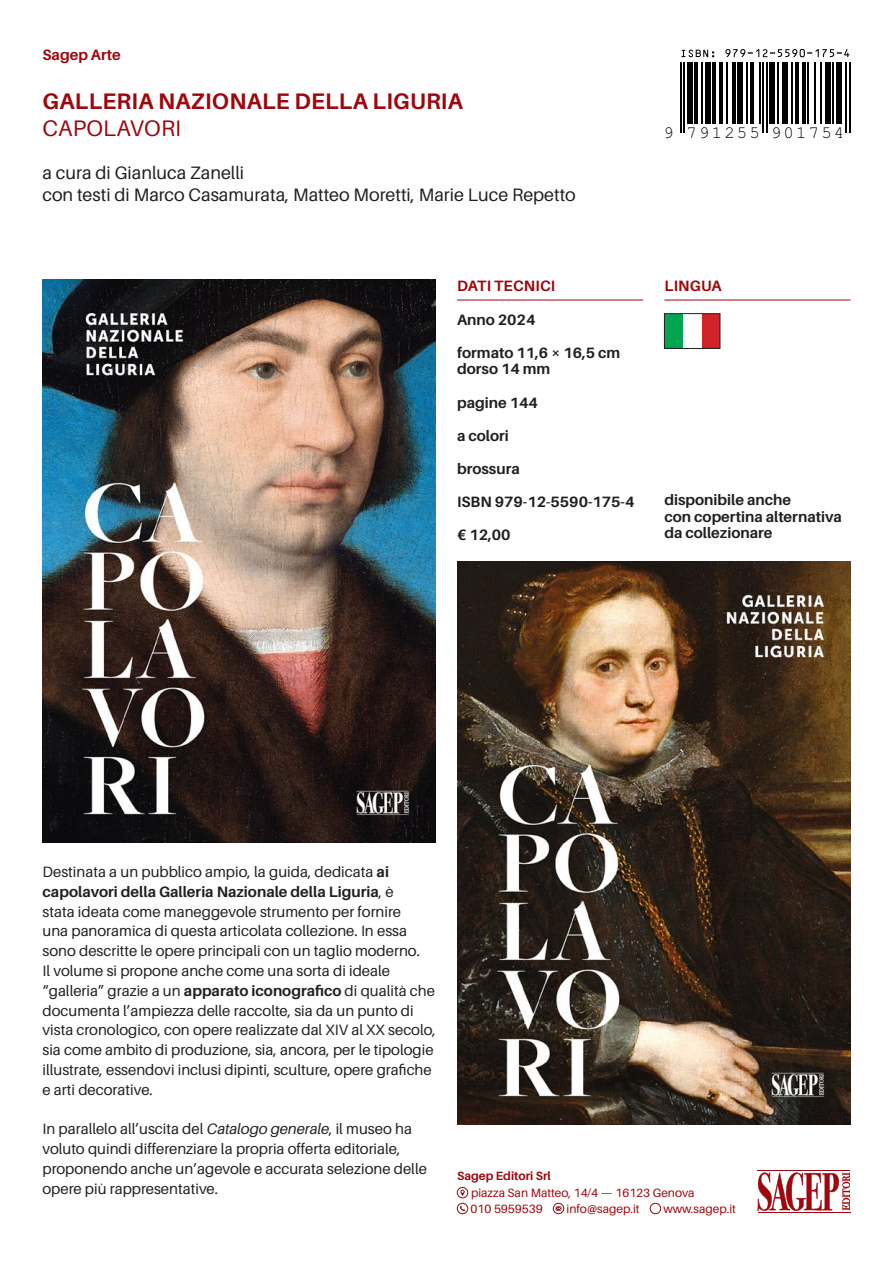
<style>
.page{position:relative;width:893px;height:1263px;background:#fff}
.page>*{position:absolute;margin:0;border:0;box-sizing:border-box;transform-origin:0 0}
.Titolo{font:700 22.5px "Aileron";letter-spacing:.01em;color:#9d070d}
.Sottotitolo{font:22.5px "Aileron";letter-spacing:.01em;color:#9d070d}
.autore_curatore{font:18px "Aileron";color:#231f20}
.t1{font:17.25px "Helvetica";letter-spacing:.13em;color:#000}
.Testo{font:15px/19.8px "Aileron";color:#231f20}
.Dati_tecnici{font:700 15px "Aileron";color:#231f20}
.Collana{font:700 15px "Aileron";letter-spacing:.01em;color:#9d070d}
.t2{font:12px/16.6px "Aileron";color:#9d070d}
.t3{font:700 12px "Aileron";color:#9d070d}
.s1{font-weight:700}
.s2{font-style:italic}
</style>
<div class="page">
<svg style="left:757px;top:1172px;width:93px;height:39px"></svg>
<hr style="left:757px;top:1170px;width:93px;height:1px;background:#9d070d">
<hr style="left:758px;top:1212px;width:92px;height:1px;background:#9d070d">
<hr style="left:457px;top:300px;width:186px;height:1px;background:#9d070d">
<div style="left:664px;top:314px;width:56px;height:34px;background:#00a54f"></div>
<div style="left:693px;top:314px;width:27px;height:34px;background:#d1232a"></div>
<div style="left:683px;top:314px;width:19px;height:34px;background:#fff"></div>
<div style="left:664px;top:313px;width:56px;height:36px;border:1px solid #231f20"></div>
<hr style="left:664px;top:300px;width:186px;height:1px;background:#9d070d">
<svg style="left:460px;top:1189px;width:5px;height:7px"></svg>
<div style="left:457px;top:1187px;width:11px;height:11px;border:1px solid #9d070d;border-radius:50%"></div>
<svg style="left:460px;top:1206px;width:5px;height:5px"></svg>
<div style="left:457px;top:1203px;width:11px;height:11px;border:1px solid #9d070d;border-radius:50%"></div>
<svg style="left:556px;top:1206px;width:5px;height:5px"></svg>
<div style="left:553px;top:1203px;width:11px;height:11px;border:1px solid #9d070d;border-radius:50%"></div>
<div style="left:650px;top:1203px;width:11px;height:11px;border:1px solid #9d070d;border-radius:50%"></div>
<svg style="left:681px;top:50px;width:33px;height:7px"></svg>
<svg style="left:725px;top:49px;width:124px;height:8px"></svg>
<hr style="left:680px;top:62px;width:1px;height:71px;background:#000">
<hr style="left:683px;top:62px;width:2px;height:71px;background:#000">
<div style="left:687px;top:62px;width:5px;height:62px;background:#000"></div>
<hr style="left:694px;top:62px;width:4px;height:62px;background:#000">
<hr style="left:701px;top:62px;width:2px;height:62px;background:#000">
<div style="left:705px;top:62px;width:5px;height:62px;background:#000"></div>
<hr style="left:712px;top:62px;width:4px;height:62px;background:#000">
<hr style="left:719px;top:62px;width:4px;height:62px;background:#000">
<hr style="left:727px;top:62px;width:1px;height:62px;background:#000">
<hr style="left:732px;top:62px;width:3px;height:62px;background:#000">
<div style="left:737px;top:62px;width:6px;height:62px;background:#000"></div>
<hr style="left:746px;top:62px;width:2px;height:62px;background:#000">
<hr style="left:750px;top:62px;width:3px;height:62px;background:#000">
<hr style="left:759px;top:62px;width:2px;height:62px;background:#000">
<hr style="left:762px;top:62px;width:2px;height:71px;background:#000">
<hr style="left:766px;top:62px;width:2px;height:71px;background:#000">
<div style="left:770px;top:62px;width:5px;height:62px;background:#000"></div>
<hr style="left:777px;top:62px;width:2px;height:62px;background:#000">
<div style="left:782px;top:62px;width:5px;height:62px;background:#000"></div>
<hr style="left:791px;top:62px;width:2px;height:62px;background:#000">
<hr style="left:795px;top:62px;width:3px;height:62px;background:#000">
<hr style="left:802px;top:62px;width:4px;height:62px;background:#000">
<hr style="left:807px;top:62px;width:2px;height:62px;background:#000">
<hr style="left:814px;top:62px;width:2px;height:62px;background:#000">
<hr style="left:820px;top:62px;width:2px;height:62px;background:#000">
<div style="left:825px;top:62px;width:6px;height:62px;background:#000"></div>
<hr style="left:832px;top:62px;width:2px;height:62px;background:#000">
<div style="left:836px;top:62px;width:5px;height:62px;background:#000"></div>
<hr style="left:845px;top:62px;width:2px;height:71px;background:#000">
<hr style="left:849px;top:62px;width:1px;height:71px;background:#000">
<img style="left:43px;top:280px;width:393px;height:562px">
<img style="left:457px;top:561px;width:393px;height:563px">
<p class="Collana" style="left:43px;top:47px;width:80px">Sagep Arte</p>
<p class="Titolo" style="left:43px;top:89px;width:422px">GALLERIA NAZIONALE DELLA LIGURIA</p>
<p class="Sottotitolo" style="left:43px;top:116px;width:140px">CAPOLAVORI</p>
<p class="autore_curatore" style="left:43px;top:163px;width:203px">a cura di Gianluca Zanelli</p>
<p class="autore_curatore" style="left:43px;top:185px;width:535px">con testi di Marco Casamurata, Matteo Moretti, Marie Luce Repetto</p>
<p class="t1" style="left:663px;top:122px;width:182px">9 791255 901754</p>
<p class="Collana" style="left:457px;top:278px;width:100px">DATI TECNICI</p>
<p class="Collana" style="left:664px;top:278px;width:59px">LINGUA</p>
<p class="Dati_tecnici" style="left:457px;top:311px;width:80px">Anno 2024</p>
<p class="Dati_tecnici" style="left:457px;top:344px;width:165px">formato 11,6 × 16,5 cm</p>
<p class="Dati_tecnici" style="left:457px;top:361px;width:95px">dorso 14 mm</p>
<p class="Dati_tecnici" style="left:457px;top:394px;width:82px">pagine 144</p>
<p class="Dati_tecnici" style="left:457px;top:427px;width:53px">a colori</p>
<p class="Dati_tecnici" style="left:457px;top:460px;width:64px">brossura</p>
<p class="Dati_tecnici" style="left:457px;top:493px;width:179px">ISBN 979-12-5590-175-4</p>
<p class="Dati_tecnici" style="left:457px;top:526px;width:55px">€ 12,00</p>
<p class="Dati_tecnici" style="left:664px;top:492px;width:128px">disponibile anche</p>
<p class="Dati_tecnici" style="left:664px;top:508px;width:179px">con copertina alternativa</p>
<p class="Dati_tecnici" style="left:664px;top:525px;width:110px">da collezionare</p>
<p class="Testo" style="left:43px;top:862px;width:395px">Destinata a un pubblico ampio, la guida, dedicata <span class="s1">ai capolavori della Galleria Nazionale della Liguria</span>, è<br>stata ideata come maneggevole strumento per fornire<br>una panoramica di questa articolata collezione. In essa sono descritte le opere principali con un taglio moderno.<br>Il volume si propone anche come una sorta di ideale “galleria” grazie a un <span class="s1">apparato iconografico</span> di qualità che documenta l’ampiezza delle raccolte, sia da un punto di vista cronologico, con opere realizzate dal XIV al XX secolo, sia come ambito di produzione, sia, ancora, per le tipologie illustrate, essendovi inclusi dipinti, sculture, opere grafiche e arti decorative.</p>
<p class="Testo" style="left:43px;top:1119px;width:386px">In parallelo all’uscita del <span class="s2">Catalogo generale</span>, il museo ha voluto quindi differenziare la propria offerta editoriale, proponendo anche un’agevole e accurata selezione delle opere più rappresentative.</p>
<p class="t3" style="left:457px;top:1169px;width:95px">Sagep Editori Srl</p>
<p class="t2" style="left:470px;top:1184px;width:226px">piazza San Matteo, 14/4 — 16123 Genova<br>010 5959539</p>
<p class="t2" style="left:566px;top:1201px;width:75px">info@sagep.it</p>
<p class="t2" style="left:663px;top:1201px;width:74px">www.sagep.it</p>
</div>
